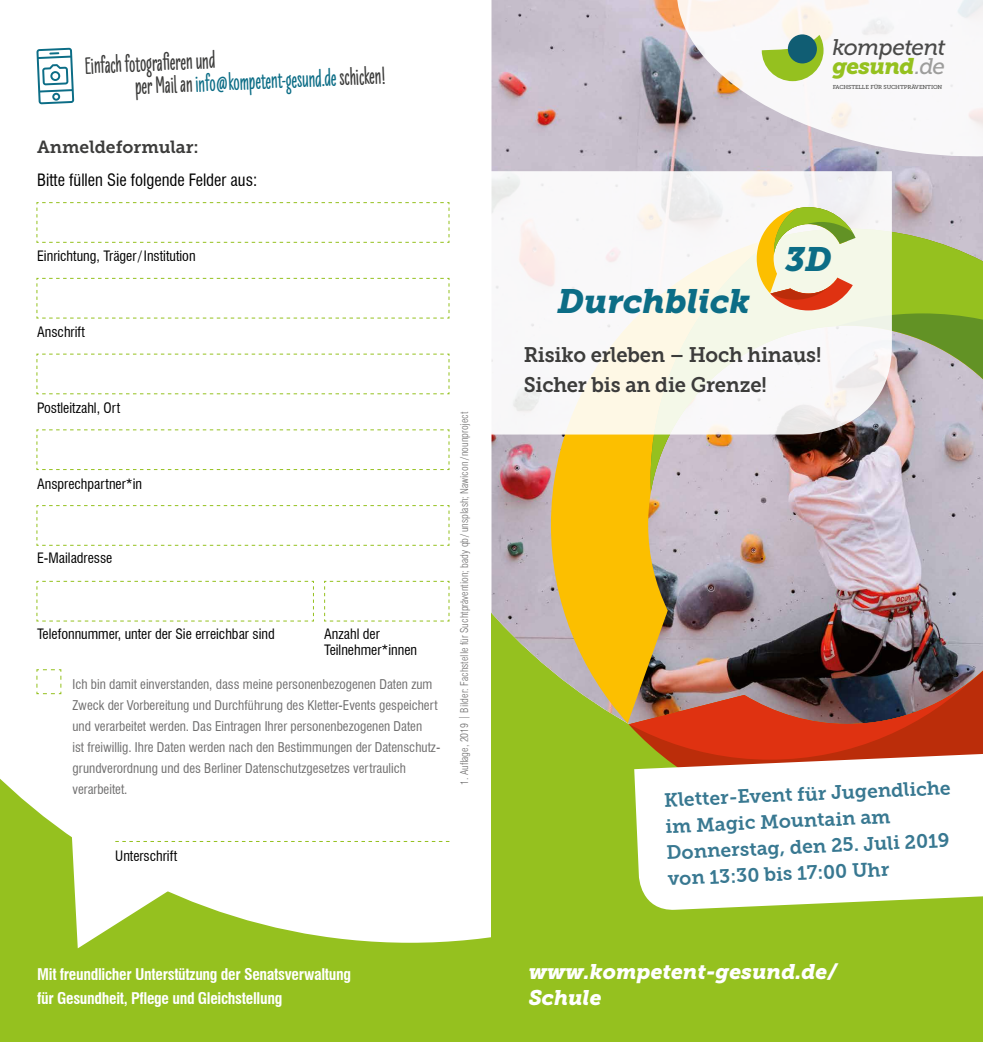
<style>
.page{position:relative;width:983px;height:1042px;background:#fff}
.page>*{position:absolute;margin:0;border:0;box-sizing:border-box;transform-origin:0 0}
.t1{font:italic 33.6px "Museo Slab 900";color:#0c6d86}
.t2{font:900 24.15px/23.8px "Liebe Erika";color:#3c3c3b}
.t3{font:italic 22.57px "Museo Slab 500";letter-spacing:-.04em;color:#4a4a49}
.t4{font:italic 22.57px "Museo Slab 900";letter-spacing:-.03em;color:#95c11f}
.t5{font:21px/29.8px "Museo Slab 700";letter-spacing:-.01em;color:#3c3c3b;scale:.96 1}
.t6{font:italic 21px/26.2px "Museo Slab 900";color:#fff}
.t7{font:19.25px/26.2px "Museo Slab 700";color:#387891}
.t8{font:17.5px "Museo Slab 700";color:#3c3c3b}
.t9{font:condensed 16.62px "Swiss 721 BT";color:#000}
.t10{font:700 condensed 15.75px/24.5px "Swiss 721 BT";letter-spacing:-.02em;color:#fff}
.t11{font:condensed 14px/15.8px "Swiss 721 BT";color:#000}
.t12{font:condensed 13.12px/21px "Swiss 721 BT";color:#706f6f}
.t13{font:300 condensed 10.5px "Swiss 721 BT";color:#706f6f}
.t14{font:5.77px "Museo Slab 500";letter-spacing:-.02em;color:#4a4a49}
.s1{color:#0c6d86}
.s2{font-family:"Museo Slab 500";color:#9d9d9c}
</style>
<div class="page">
<div style="left:0;top:0;width:491px;height:1042px;background:#95c11f"></div>
<div style="left:0;top:0;width:491px;height:942px;background:#fff"></div>
<div style="left:491px;top:0;width:491px;height:1042px;background:#95c11f"></div>
<img style="left:491px;top:0;width:491px;height:670px">
<img style="left:551px;top:434px;width:431px;height:290px">
<img style="left:628px;top:670px;width:354px;height:83px">
<svg style="left:650px;top:229px;width:332px;height:276px"></svg>
<svg style="left:667px;top:0;width:315px;height:171px;background:#e4dfe2"></svg>
<svg style="left:761px;top:35px;width:62px;height:46px"></svg>
<div style="left:787px;top:34px;width:29px;height:29px;background:#105d73;border-radius:50%"></div>
<svg style="left:491px;top:171px;width:400px;height:263px;background:#f6f4f0"></svg>
<svg style="left:756px;top:207px;width:99px;height:103px;background:#e2cf9a"></svg>
<svg style="left:634px;top:753px;width:348px;height:157px;background:#f5f1e6"></svg>
<div style="left:36px;top:202px;width:414px;height:41px;background:#fff"></div>
<div style="left:36px;top:353px;width:414px;height:42px;background:#fff"></div>
<div style="left:36px;top:505px;width:414px;height:41px;background:#fff"></div>
<div style="left:36px;top:580px;width:278px;height:42px;background:#fff"></div>
<div style="left:36px;top:277px;width:414px;height:42px;background:#fff"></div>
<div style="left:36px;top:429px;width:414px;height:41px;background:#fff"></div>
<svg style="left:323px;top:580px;width:127px;height:42px;background:#fbfdf8"></svg>
<svg style="left:36px;top:669px;width:26px;height:25px"></svg>
<svg style="left:71px;top:821px;width:378px;height:127px"></svg>
<svg style="left:36px;top:48px;width:38px;height:56px;background:#adcdd6"></svg>
<h2 class="t2" style="left:133px;top:53px;width:252px;text-indent:-49px;rotate:-3deg">Einfach fotografi eren und<br>per Mail an <span class="s1">info@kompetent-gesund.de</span> schicken!</h2>
<h3 class="t8" style="left:37px;top:137px;width:163px">Anmeldeformular:</h3>
<p class="t9" style="left:37px;top:170px;width:221px">Bitte füllen Sie folgende Felder aus:</p>
<p class="t11" style="left:37px;top:248px;width:160px">Einrichtung, Träger/Institution</p>
<p class="t11" style="left:37px;top:324px;width:49px">Anschrift</p>
<p class="t11" style="left:37px;top:400px;width:85px">Postleitzahl, Ort</p>
<p class="t11" style="left:37px;top:476px;width:107px">Ansprechpartner*in</p>
<p class="t11" style="left:37px;top:550px;width:77px">E-Mailadresse</p>
<p class="t11" style="left:37px;top:626px;width:239px">Telefonnummer, unter der Sie erreichbar sind</p>
<p class="t11" style="left:324px;top:626px;width:94px">Anzahl der<br>Teilnehmer*innen</p>
<p class="t12" style="left:72px;top:673px;width:369px">Ich bin damit einverstanden, dass meine personenbezogenen Daten zum Zweck der Vorbereitung und Durchführung des Kletter-Events gespeichert und verarbeitet werden. Das Eintragen Ihrer personenbezogenen Daten<br>ist freiwillig. Ihre Daten werden nach den Bestimmungen der Datenschutz&shy;grundverordnung und des Berliner Datenschutzgesetzes vertraulich verarbeitet.</p>
<p class="t13" style="left:458px;top:785px;width:375px;rotate:-90deg">1. Auflage, 2019 | Bilder: Fachstelle für Suchtprävention; bady qb /unsplash; Nawicon /nounproject</p>
<p class="t11" style="left:115px;top:848px;width:64px">Unterschrift</p>
<p class="t10" style="left:37px;top:961px;width:315px">Mit freundlicher Unterstützung der Senatsverwaltung für Gesundheit, Pflege und Gleichstellung</p>
<h3 class="t3" style="left:832px;top:35px;width:115px">kompetent</h3>
<h3 class="t4" style="left:832px;top:53px;width:114px">gesund<span class="s2">.de</span></h3>
<p class="t14" style="left:832px;top:84px;width:111px">FACHSTELLE FÜR SUCHTPRÄVENTION</p>
<h1 class="t1" style="left:557px;top:283px;width:194px">Durchblick</h1>
<h1 class="t1" style="left:785px;top:241px;width:48px">3D</h1>
<h3 class="t5" style="left:523px;top:340px;width:311px">Risiko erleben – Hoch hinaus!<br>Sicher bis an die Grenze!</h3>
<h3 class="t7" style="left:663px;top:786px;width:288px;rotate:-2deg">Kletter-Event für Jugendliche im Magic Mountain am<br>Donnerstag, den 25. Juli 2019 von 13:30 bis 17:00 Uhr</h3>
<h3 class="t6" style="left:528px;top:958px;width:310px">www.kompetent-gesund.de/<br>Schule</h3>
</div>
